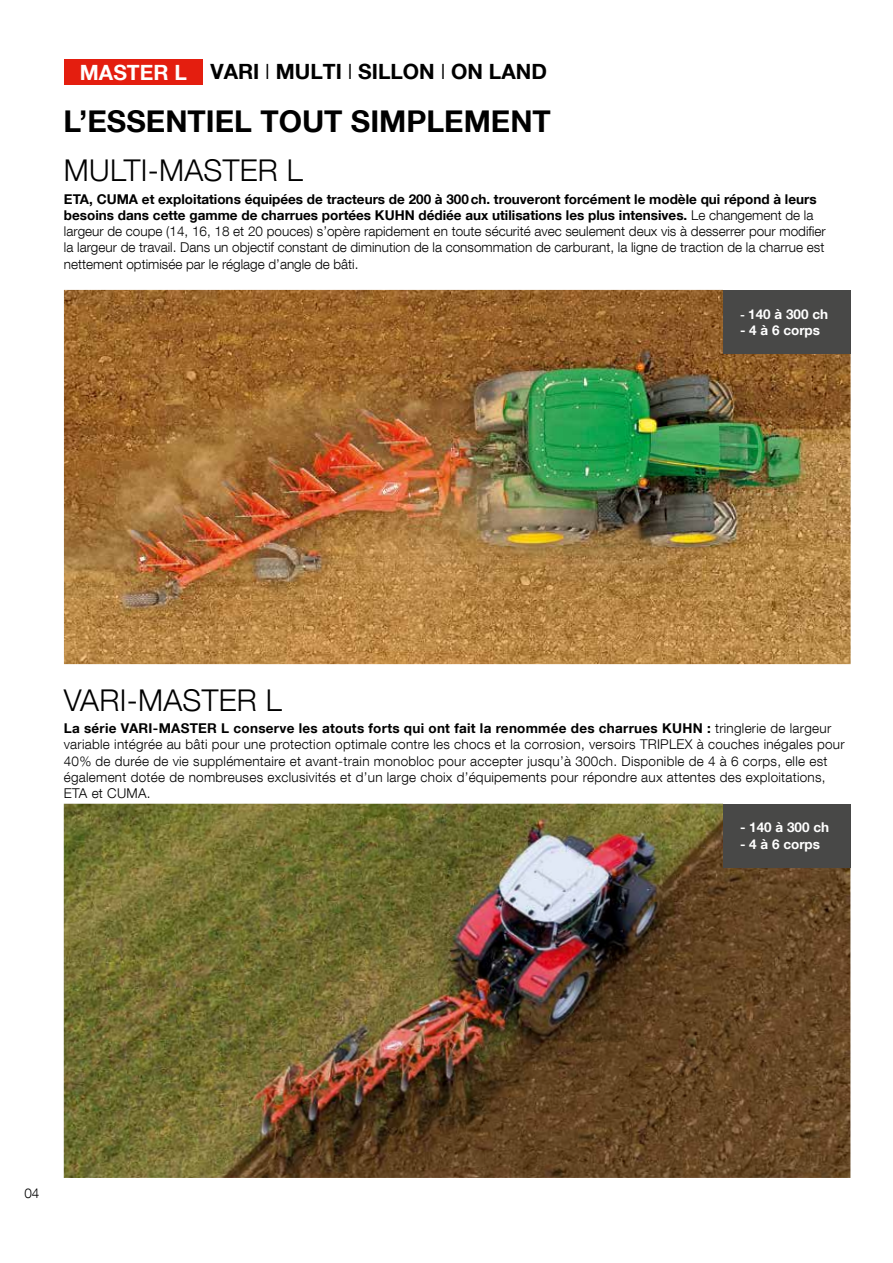
<style>
.page{position:relative;width:893px;height:1263px;background:#fff}
.page>*{position:absolute;margin:0;border:0;box-sizing:border-box;transform-origin:0 0}
.t1{font:700 30px "Helvetica Neue LT Com";color:#000}
.t2{font:300 30px "Helvetica Neue LT Com";letter-spacing:.01em;color:#000}
.t3{font:700 21px "Helvetica Neue LT Com";color:#000}
.t4{font:700 21px "Helvetica Neue LT Com";color:#fff}
.t5{font:300 13.5px/16.2px "Helvetica Neue LT Com";color:#000}
.t6{font:300 13.5px/16.2px "Helvetica Neue LT Com";letter-spacing:.02em;color:#000}
.t7{font:700 13.5px "Helvetica Neue LT Com";color:#fff}
.s1{font-weight:300}
.s2{font-weight:700}
.s3{font-size:12px}
</style>
<div class="page">
<img style="left:64px;top:804px;width:786px;height:374px">
<img style="left:64px;top:290px;width:787px;height:374px">
<div style="left:64px;top:60px;width:139px;height:25px;background:#e41e0f"></div>
<div style="left:723px;top:290px;width:128px;height:64px;background:#484847"></div>
<div style="left:723px;top:804px;width:128px;height:63px;background:#484847"></div>
<h2 class="t4" style="left:80px;top:59px;width:108px">MASTER L</h2>
<h2 class="t3" style="left:210px;top:59px;width:338px">VARI <span class="s1">I</span> MULTI <span class="s1">I</span> SILLON <span class="s1">I</span> ON LAND</h2>
<h1 class="t1" style="left:64px;top:102px;width:489px">L’ESSENTIEL TOUT SIMPLEMENT</h1>
<h1 class="t2" style="left:64px;top:152px;width:240px">MULTI-MASTER L</h1>
<p class="t5" style="left:64px;top:191px;width:763px"><span class="s2">ETA, CUMA et exploitations équipées de tracteurs de 200 à 300ch. trouveront forcément le modèle qui répond à leurs besoins dans cette gamme de charrues portées KUHN dédiée aux utilisations les plus intensives.</span> Le changement de la largeur de coupe (14, 16, 18 et 20 pouces) s’opère rapidement en toute sécurité avec seulement deux vis à desserrer pour modifier la largeur de travail. Dans un objectif constant de diminution de la consommation de carburant, la ligne de traction de la charrue est nettement optimisée par le réglage d’angle de bâti.</p>
<p class="t7" style="left:740px;top:305px;width:90px"><span class="s3">-</span> 140 à 300 ch</p>
<p class="t7" style="left:740px;top:321px;width:82px">- 4 à 6 corps</p>
<h1 class="t2" style="left:64px;top:682px;width:220px">VARI-MASTER L</h1>
<p class="t6" style="left:64px;top:720px;width:782px"><span class="s2">La série VARI-MASTER L conserve les atouts forts qui ont fait la renommée des charrues KUHN :</span> tringlerie de largeur variable intégrée au bâti pour une protection optimale contre les chocs et la corrosion, versoirs TRIPLEX à couches inégales pour 40% de durée de vie supplémentaire et avant-train monobloc pour accepter jusqu’à 300ch. Disponible de 4 à 6 corps, elle est également dotée de nombreuses exclusivités et d’un large choix d’équipements pour répondre aux attentes des exploitations, ETA et CUMA.</p>
<p class="t7" style="left:740px;top:819px;width:91px">- 140 à 300 ch</p>
<p class="t7" style="left:740px;top:835px;width:82px">- 4 à 6 corps</p>
<p class="t6" style="left:25px;top:1185px;width:16px">04</p>
</div>
